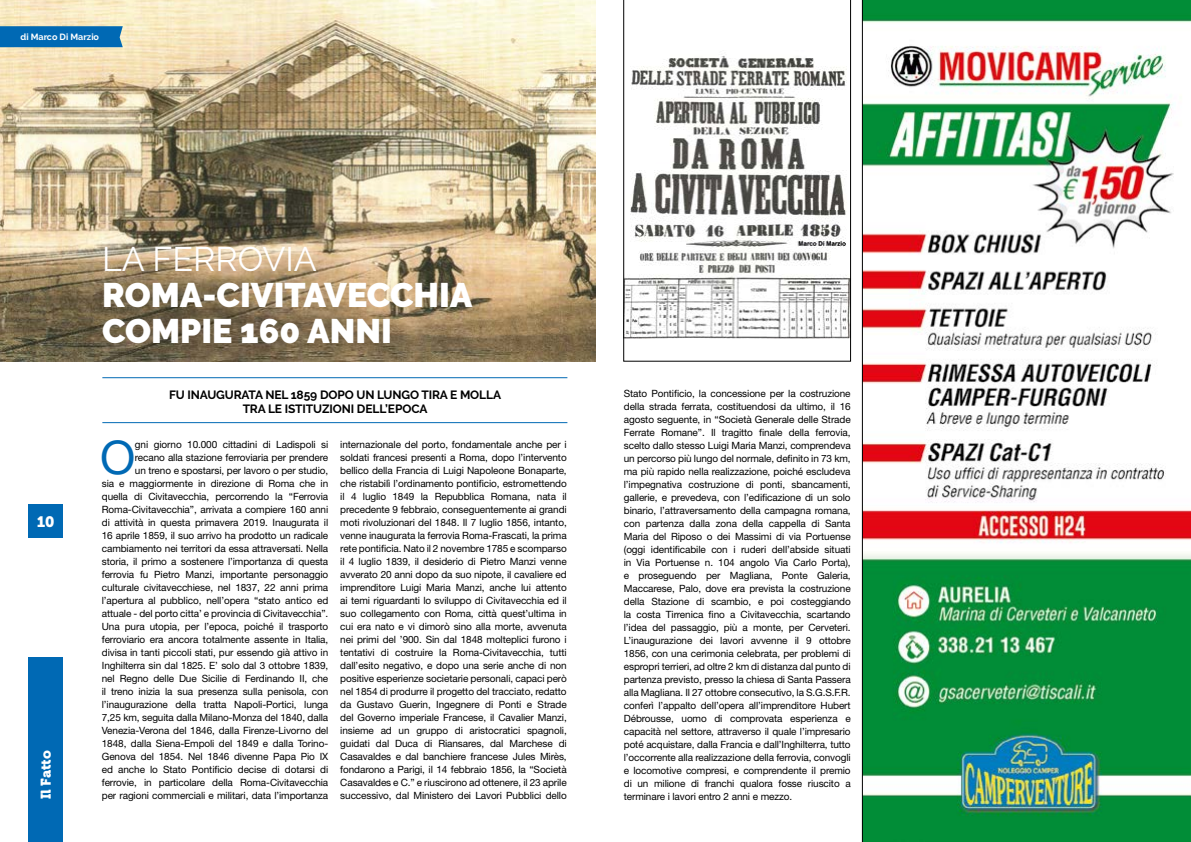
<style>
.page{position:relative;width:1191px;height:842px;background:#fff}
.page>*{position:absolute;margin:0;border:0;box-sizing:border-box;transform-origin:0 0}
.t1{font:46.4px "Helvetica Neue LT Std";color:#0069b4}
.t2{font:900 34px/36px "Raleway";color:#fff}
.t3{font:34px "Raleway";color:#fff}
.t4{font:15px "Museo 900";color:#fff}
.t5{font:14px "Museo 900";color:#fff}
.t6{font:700 12px/14px "Raleway";letter-spacing:-.01em;color:#000;text-align:center}
.t7{font:10px/13px "Helvetica Neue LT Std";letter-spacing:-.01em;color:#000;text-align:justify}
.t8{font:700 9px "Raleway";color:#fff}
</style>
<div class="page">
<img style="left:0;top:0;width:595px;height:361px">
<hr style="left:102px;top:377px;width:465px;height:1px;background:#0069b4">
<hr style="left:102px;top:422px;width:465px;height:1px;background:#0069b4">
<div style="left:28px;top:658px;width:35px;height:184px;background:#0069b4"></div>
<div style="left:28px;top:505px;width:35px;height:33px;background:#0069b4"></div>
<div style="left:0;top:26px;width:123px;height:21px;background:#0069b4"></div>
<svg style="left:623px;top:0;width:228px;height:362px"></svg>
<svg style="left:862px;top:0;width:329px;height:842px"></svg>
<p class="t8" style="left:21px;top:32px;width:80px">di Marco Di Marzio</p>
<h3 class="t4" style="left:37px;top:513px;width:19px">10</h3>
<h3 class="t5" style="left:38px;top:799px;width:51px;rotate:-90deg">Il Fatto</h3>
<h2 class="t3" style="left:102px;top:239px;width:216px">LA FERROVIA</h2>
<h2 class="t2" style="left:102px;top:277px;width:372px">ROMA-CIVITAVECCHIA<br>COMPIE 160 ANNI</h2>
<p class="t6" style="left:169px;top:387px;width:333px">FU INAUGURATA NEL 1859 DOPO UN LUNGO TIRA E MOLLA<br>TRA LE ISTITUZIONI DELL’EPOCA</p>
<p class="t7" style="left:624px;top:387px;width:228px">Stato Pontificio, la concessione per la costruzione della strada ferrata, costituendosi da ultimo, il 16 agosto seguente, in “Società Generale delle Strade Ferrate Romane”. Il tragitto finale della ferrovia, scelto dallo stesso Luigi Maria Manzi, comprendeva un percorso più lungo del normale, definito in 73 km, ma più rapido nella realizzazione, poiché escludeva l’impegnativa costruzione di ponti, sbancamenti, gallerie, e prevedeva, con l’edificazione di un solo binario, l’attraversamento della campagna romana, con partenza dalla zona della cappella di Santa Maria del Riposo o dei Massimi di via Portuense (oggi identificabile con i ruderi dell’abside situati in Via Portuense n. 104 angolo Via Carlo Porta), e proseguendo per Magliana, Ponte Galeria, Maccarese, Palo, dove era prevista la costruzione della Stazione di scambio, e poi costeggiando la costa Tirrenica fino a Civitavecchia, scartando l’idea del passaggio, più a monte, per Cerveteri.<br>L’inaugurazione dei lavori avvenne il 9 ottobre 1856, con una cerimonia celebrata, per problemi di espropri terrieri, ad oltre 2 km di distanza dal punto di partenza previsto, presso la chiesa di Santa Passera alla Magliana. Il 27 ottobre consecutivo, la S.G.S.F.R. conferì l’appalto dell’opera all’imprenditore Hubert Débrousse, uomo di comprovata esperienza e capacità nel settore, attraverso il quale l’impresario poté acquistare, dalla Francia e dall’Inghilterra, tutto l’occorrente alla realizzazione della ferrovia, convogli e locomotive compresi, e comprendente il premio di un milione di franchi qualora fosse riuscito a</p>
<h1 class="t1" style="left:100px;top:430px;width:37px">O</h1>
<p class="t7" style="left:102px;top:438px;width:228px;text-align:right">gni giorno 10.000 cittadini di Ladispoli si<br>recano alla stazione ferroviaria per prendere<br>un treno e spostarsi, per lavoro o per studio,<br>sia e maggiormente in direzione di Roma che in quella di Civitavecchia, percorrendo la “Ferrovia Roma-Civitavecchia”, arrivata a compiere 160 anni di attività in questa primavera 2019. Inaugurata il 16 aprile 1859, il suo arrivo ha prodotto un radicale cambiamento nei territori da essa attraversati. Nella storia, il primo a sostenere l’importanza di questa ferrovia fu Pietro Manzi, importante personaggio culturale civitavecchiese, nel 1837, 22 anni prima l’apertura al pubblico, nell’opera “stato antico ed attuale - del porto citta’ e provincia di Civitavecchia”.<br>Una pura utopia, per l’epoca, poiché il trasporto ferroviario era ancora totalmente assente in Italia, divisa in tanti piccoli stati, pur essendo già attivo in Inghilterra sin dal 1825. E’ solo dal 3 ottobre 1839, nel Regno delle Due Sicilie di Ferdinando II, che il treno inizia la sua presenza sulla penisola, con l’inaugurazione della tratta Napoli-Portici, lunga 7,25 km, seguita dalla Milano-Monza del 1840, dalla Venezia-Verona del 1846, dalla Firenze-Livorno del 1848, dalla Siena-Empoli del 1849 e dalla Torino-Genova del 1854. Nel 1846 divenne Papa Pio IX ed anche lo Stato Pontificio decise di dotarsi di ferrovie, in particolare della Roma-Civitavecchia per ragioni commerciali e militari, data l’importanza</p>
<p class="t7" style="left:340px;top:438px;width:228px">internazionale del porto, fondamentale anche per i soldati francesi presenti a Roma, dopo l’intervento bellico della Francia di Luigi Napoleone Bonaparte, che ristabilì l’ordinamento pontificio, estromettendo il 4 luglio 1849 la Repubblica Romana, nata il precedente 9 febbraio, conseguentemente ai grandi moti rivoluzionari del 1848. Il 7 luglio 1856, intanto, venne inaugurata la ferrovia Roma-Frascati, la prima rete pontificia. Nato il 2 novembre 1785 e scomparso il 4 luglio 1839, il desiderio di Pietro Manzi venne avverato 20 anni dopo da suo nipote, il cavaliere ed imprenditore Luigi Maria Manzi, anche lui attento ai temi riguardanti lo sviluppo di Civitavecchia ed il suo collegamento con Roma, città quest’ultima in cui era nato e vi dimorò sino alla morte, avvenuta nei primi del ’900. Sin dal 1848 molteplici furono i tentativi di costruire la Roma-Civitavecchia, tutti dall’esito negativo, e dopo una serie anche di non positive esperienze societarie personali, capaci però nel 1854 di produrre il progetto del tracciato, redatto da Gustavo Guerin, Ingegnere di Ponti e Strade del Governo imperiale Francese, il Cavalier Manzi, insieme ad un gruppo di aristocratici spagnoli, guidati dal Duca di Riansares, dal Marchese di Casavaldes e dal banchiere francese Jules Mirès, fondarono a Parigi, il 14 febbraio 1856, la “Società Casavaldes e C.” e riuscirono ad ottenere, il 23 aprile successivo, dal Ministero dei Lavori Pubblici dello</p>
<p class="t7" style="left:624px;top:790px;width:170px">terminare i lavori entro 2 anni e mezzo.</p>
</div>
